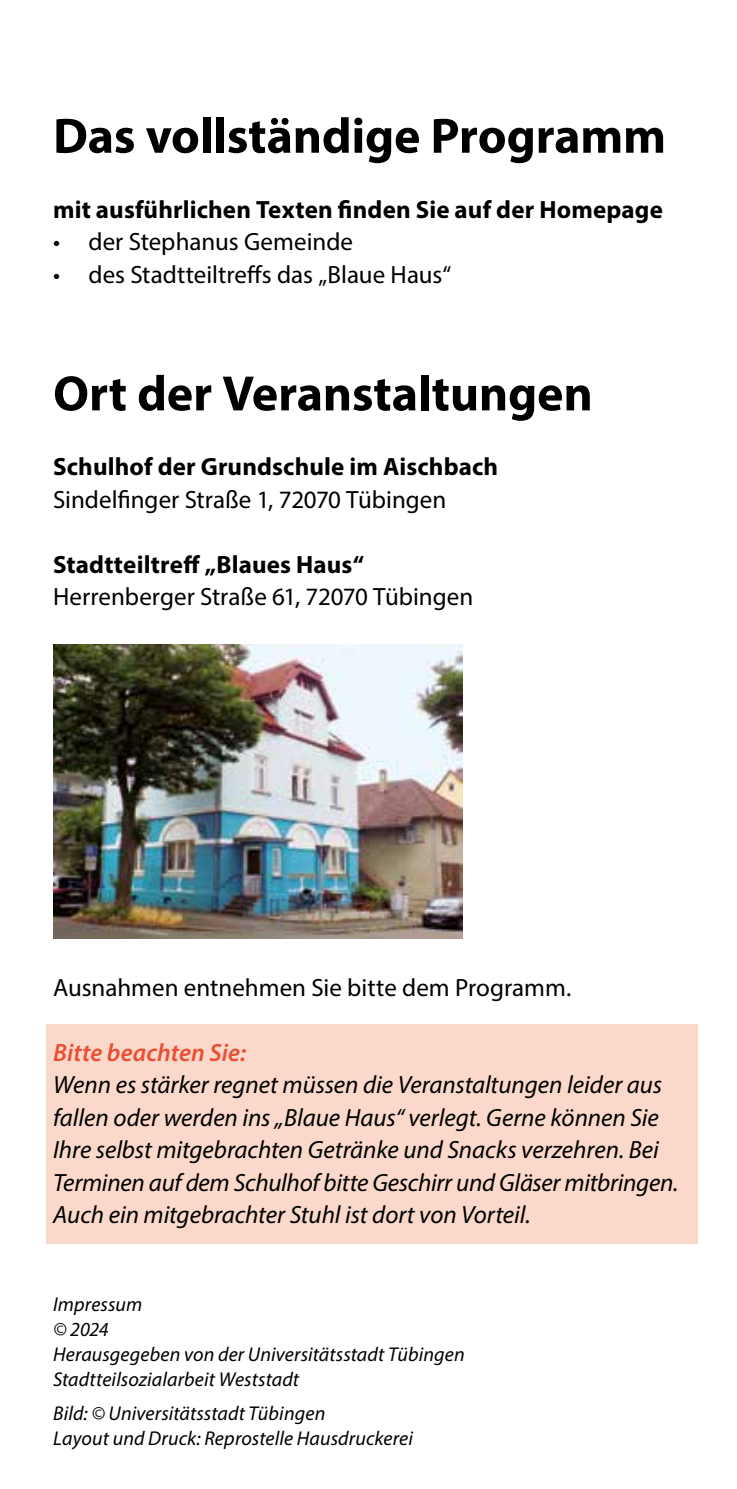
<style>
.page{position:relative;width:737px;height:1489px;background:#fff}
.page>*{position:absolute;margin:0;border:0;box-sizing:border-box;transform-origin:0 0}
.t1{font:700 50px "Myriad Pro";letter-spacing:-.005em;color:#000}
.t2{font:italic 25px/32.5px "Myriad Pro";letter-spacing:-.005em;color:#000}
.t3{font:25px "Myriad Pro";color:#000}
.t4{font:700 25px "Myriad Pro";letter-spacing:.005em;color:#000}
.t5{font:italic 600 25px "Myriad Pro";letter-spacing:.005em;color:#e94f35}
.t6{font:italic 20px/25px "Myriad Pro";letter-spacing:.005em;color:#000}
</style>
<div class="page">
<div style="left:46px;top:1024px;width:652px;height:219px;background:#fbd9ca"></div>
<img style="left:53px;top:644px;width:409px;height:294px">
<h1 class="t1" style="left:53px;top:103px;width:614px">Das vollständige Programm</h1>
<p class="t4" style="left:53px;top:193px;width:611px">mit ausführlichen Texten finden Sie auf der Homepage</p>
<p class="t3" style="left:53px;top:226px;width:301px">• der Stephanus Gemeinde</p>
<p class="t3" style="left:53px;top:259px;width:400px">• des Stadtteiltreffs das „Blaue Haus“</p>
<h1 class="t1" style="left:53px;top:361px;width:541px">Ort der Veranstaltungen</h1>
<p class="t4" style="left:53px;top:450px;width:447px">Schulhof der Grundschule im Aischbach</p>
<p class="t3" style="left:53px;top:484px;width:395px">Sindelfinger Straße 1, 72070 Tübingen</p>
<p class="t4" style="left:53px;top:548px;width:312px">Stadtteiltreff „Blaues Haus“</p>
<p class="t3" style="left:53px;top:581px;width:422px">Herrenberger Straße 61, 72070 Tübingen</p>
<p class="t3" style="left:53px;top:971px;width:520px">Ausnahmen entnehmen Sie bitte dem Programm.</p>
<p class="t5" style="left:53px;top:1036px;width:194px">Bitte beachten Sie:</p>
<p class="t2" style="left:53px;top:1068px;width:627px">Wenn es stärker regnet müssen die Veranstaltungen leider aus fallen oder werden ins „Blaue Haus“ verlegt. Gerne können Sie Ihre selbst mitgebrachten Getränke und Snacks verzehren. Bei Terminen auf dem Schulhof bitte Geschirr und Gläser mitbringen.<br>Auch ein mitgebrachter Stuhl ist dort von Vorteil.</p>
<p class="t6" style="left:53px;top:1291px;width:413px">Impressum<br>© 2024<br>Herausgegeben von der Universitätsstadt Tübingen<br>Stadtteilsozialarbeit Weststadt</p>
<p class="t6" style="left:53px;top:1400px;width:361px">Bild: © Universitätsstadt Tübingen<br>Layout und Druck: Reprostelle Hausdruckerei</p>
</div>
